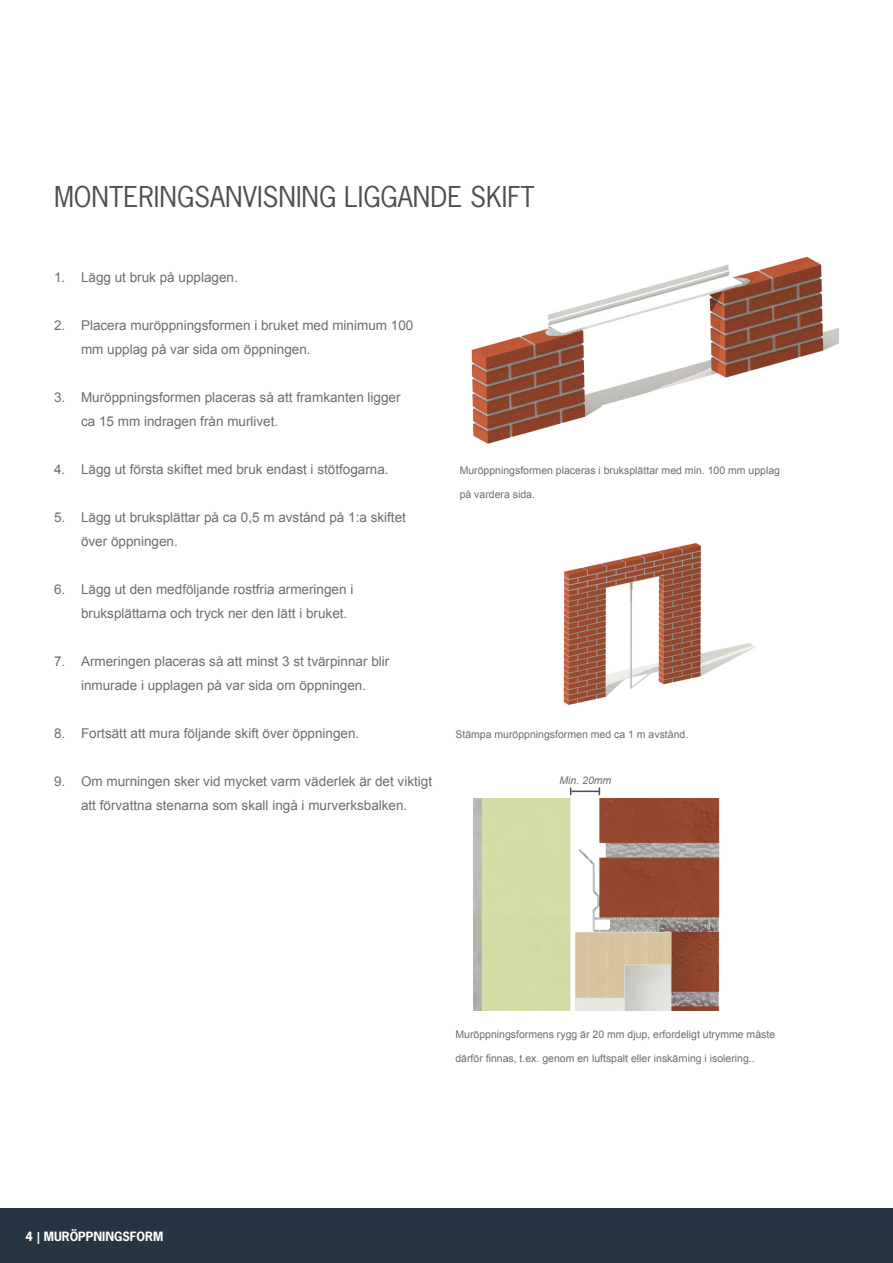
<style>
.page{position:relative;width:893px;height:1263px;background:#fff}
.page>*{position:absolute;margin:0;border:0;box-sizing:border-box;transform-origin:0 0}
.Huvudrubrik{font:27px "News Gothic Std";color:#4d4f53}
.t1{font:13.5px/24px "Arial";color:#6c6d70}
.t2{font:700 12px "News Gothic Std";color:#fff}
.Bildtext{font:10.5px "Arial";color:#6c6d70}
.t3{font:italic 10.5px "Arial";color:#6c6f70}
</style>
<div class="page">
<div style="left:0;top:1209px;width:893px;height:54px;background:#263541"></div>
<img style="left:471px;top:256px;width:368px;height:188px">
<img style="left:563px;top:543px;width:192px;height:162px">
<img style="left:473px;top:799px;width:247px;height:212px">
<svg style="left:570px;top:787px;width:30px;height:8px"></svg>
<p class="Huvudrubrik" style="left:54px;top:179px;width:482px">MONTERINGSANVISNING LIGGANDE SKIFT</p>
<p class="t1" style="left:54px;top:265px;width:185px">1. Lägg ut bruk på upplagen.</p>
<p class="t1" style="left:81px;top:313px;width:334px;text-indent:-27px">2. Placera muröppningsformen i bruket med minimum 100 mm upplag på var sida om öppningen.</p>
<p class="t1" style="left:81px;top:385px;width:321px;text-indent:-27px">3. Muröppningsformen placeras så att framkanten ligger ca 15 mm indragen från murlivet.</p>
<p class="t1" style="left:54px;top:457px;width:336px">4. Lägg ut första skiftet med bruk endast i stötfogarna.</p>
<p class="t1" style="left:81px;top:505px;width:326px;text-indent:-27px">5. Lägg ut bruksplättar på ca 0,5 m avstånd på 1:a skiftet över öppningen.</p>
<p class="t1" style="left:81px;top:577px;width:274px;text-indent:-27px">6. Lägg ut den medföljande rostfria armeringen i bruksplättarna och tryck ner den lätt i bruket.</p>
<p class="t1" style="left:54px;top:649px;width:337px;text-align:center">7. Armeringen placeras så att minst 3 st tvärpinnar blir inmurade i upplagen på var sida om öppningen.</p>
<p class="t1" style="left:54px;top:721px;width:307px">8. Fortsätt att mura följande skift över öppningen.</p>
<p class="t1" style="left:54px;top:769px;width:380px;text-align:center">9. Om murningen sker vid mycket varm väderlek är det viktigt att förvattna stenarna som skall ingå i murverksbalken.</p>
<p class="Bildtext" style="left:460px;top:463px;width:322px">Muröppningsformen placeras i bruksplättar med min. 100 mm upplag</p>
<p class="Bildtext" style="left:460px;top:487px;width:77px">på vardera sida.</p>
<p class="Bildtext" style="left:455px;top:727px;width:234px">Stämpa muröppningsformen med ca 1 m avstånd.</p>
<p class="t3" style="left:559px;top:773px;width:53px">Min. 20mm</p>
<p class="t2" style="left:26px;top:1228px;width:139px">4 | MURÖPPNINGSFORM</p>
<p class="Bildtext" style="left:455px;top:1027px;width:321px">Muröppningsformens rygg är 20 mm djup, erfordeligt utrymme måste</p>
<p class="Bildtext" style="left:455px;top:1051px;width:301px">därför finnas, t.ex. genom en luftspalt eller inskärning i isolering..</p>
</div>
